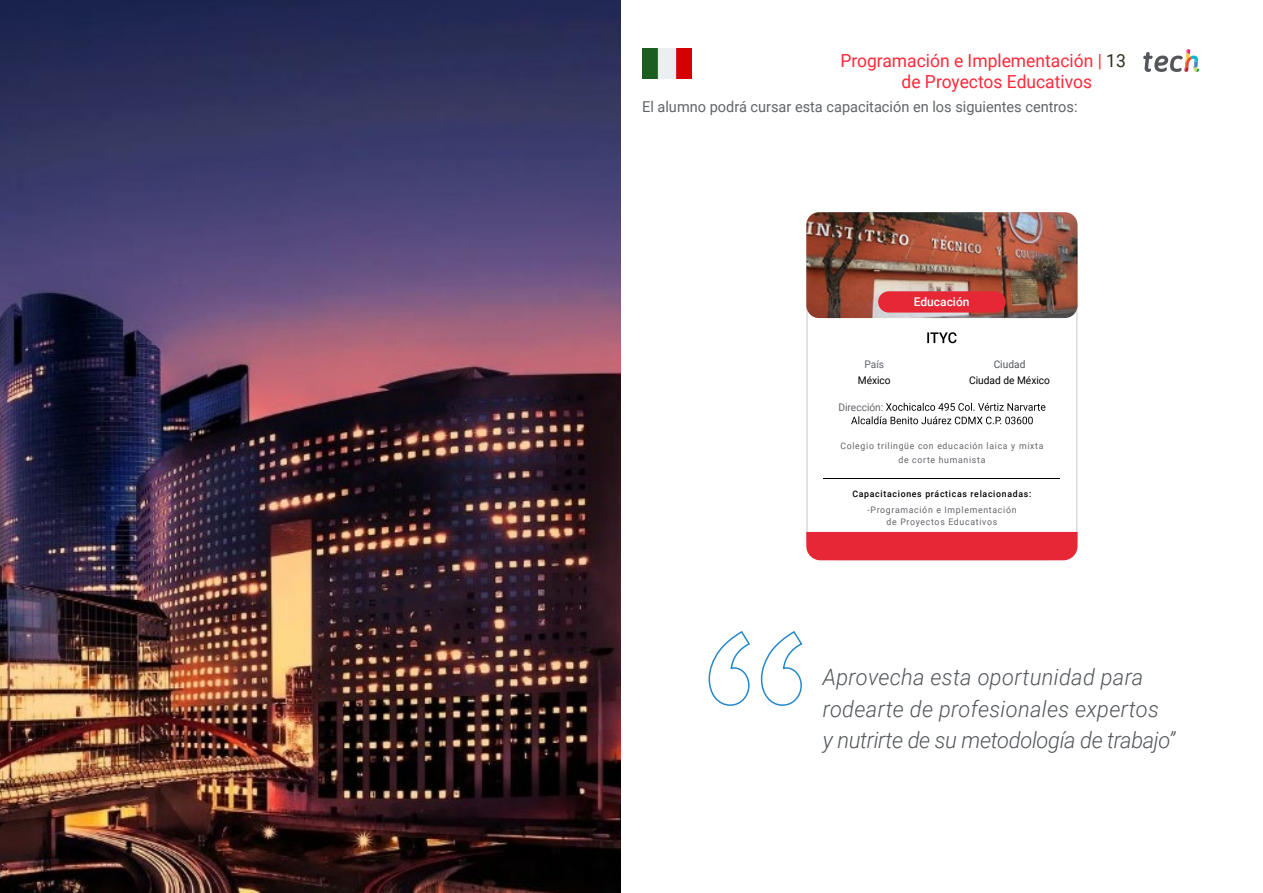
<style>
.page{position:relative;width:1263px;height:893px;background:#fff}
.page>*{position:absolute;margin:0;border:0;box-sizing:border-box;transform-origin:0 0}
.t1{font:italic 300 22.5px/31.5px "Roboto";letter-spacing:.015em;color:#52555b}
.t2{font:18px/21.5px "Roboto";color:#ff293a}
.t3{font:15px "Roboto";color:#61646a}
.t4{font:500 12px "Roboto";color:#fff}
.t5{font:10.5px "Roboto";color:#000}
.t6{font:10.5px "Roboto";color:#61646a}
.t7{font:10.5px "Roboto";color:#52555b}
.t8{font:9px/13.5px "Roboto";letter-spacing:.08em;color:#61646a;text-align:center}
.t9{font:500 9px "Roboto";letter-spacing:.08em;color:#000}
.s1{color:#312e20}
</style>
<div class="page">
<img style="left:642px;top:49px;width:49px;height:30px">
<img style="left:0;top:0;width:621px;height:893px">
<svg style="left:1143px;top:49px;width:56px;height:23px"></svg>
<svg style="left:806px;top:221px;width:272px;height:340px"></svg>
<img style="left:806px;top:212px;width:271px;height:106px">
<div style="left:878px;top:291px;width:128px;height:22px;background:#e62735;border-radius:11px"></div>
<div style="left:806px;top:532px;width:271px;height:28px;background:#e62735"></div>
<hr style="left:823px;top:478px;width:237px;height:1px;background:#000">
<svg style="left:927px;top:332px;width:29px;height:11px"></svg>
<svg style="left:851px;top:403px;width:194px;height:21px"></svg>
<svg style="left:708px;top:631px;width:95px;height:75px"></svg>
<h2 class="t2" style="left:901px;top:49px;width:226px;text-indent:-61px">Programación e Implementación | <span class="s1">13 </span>de Proyectos Educativos</h2>
<h3 class="t3" style="left:642px;top:96px;width:437px">El alumno podrá cursar esta capacitación en los siguientes centros:</h3>
<p class="t6" style="left:864px;top:357px;width:21px">País</p>
<p class="t5" style="left:858px;top:373px;width:34px">México</p>
<h3 class="t4" style="left:914px;top:294px;width:57px">Educación</h3>
<p class="t7" style="left:994px;top:357px;width:33px">Ciudad</p>
<p class="t5" style="left:969px;top:373px;width:82px">Ciudad de México</p>
<p class="t6" style="left:838px;top:400px;width:46px">Dirección:</p>
<p class="t8" style="left:840px;top:439px;width:205px">Colegio trilingüe con educación laica y mixta de corte humanista</p>
<p class="t9" style="left:852px;top:487px;width:180px">Capacitaciones prácticas relacionadas:</p>
<p class="t8" style="left:867px;top:504px;width:151px;line-height:12px">-Programación e Implementación de Proyectos Educativos</p>
<h1 class="t1" style="left:823px;top:661px;width:354px">Aprovecha esta oportunidad para rodearte de profesionales expertos<br>y nutrirte de su metodología de trabajo”</h1>
</div>
